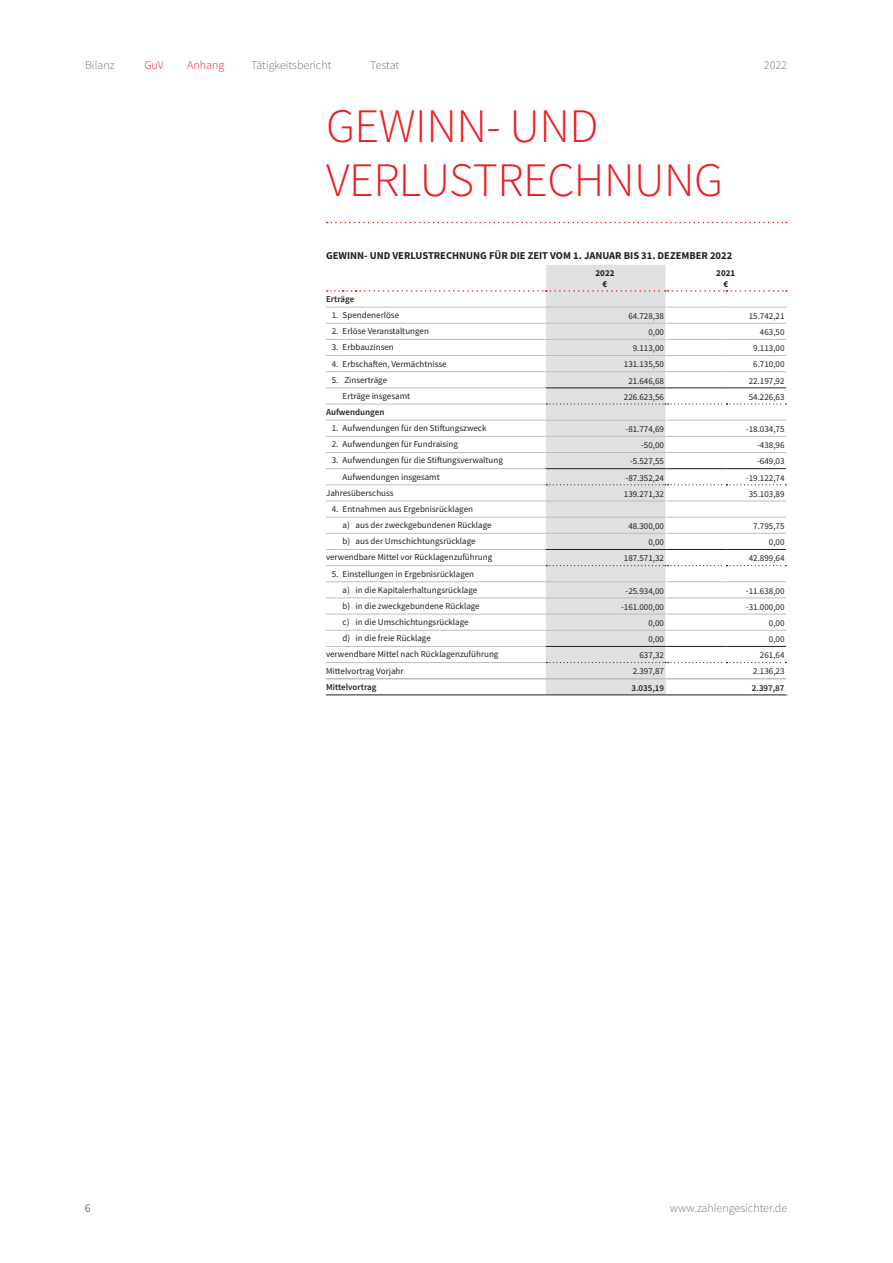
<style>
.page{position:relative;width:893px;height:1263px;background:#fff}
.page>*{position:absolute;margin:0;border:0;box-sizing:border-box;transform-origin:0 0}
.t1{font:300 48px/54px "Source Sans Pro";letter-spacing:-.01em;color:#ee1d23}
.t2{font:300 12px "Source Sans Pro";color:#737477}
.t3{font:300 12px "Source Sans Pro";color:#ee1d23}
.t4{font:12px "Source Sans Pro";color:#737477}
.t5{font:700 10.5px "Source Sans Pro";color:#231f20}
.t6{font:9px/16.2px "Source Sans Pro";color:#231f20}
.t7{font:600 9px "Source Sans Pro";color:#231f20}
.t8{font:700 9px/10.8px "Source Sans Pro";color:#231f20;text-align:center}
</style>
<div class="page">
<svg style="left:327px;top:222px;width:460px;height:1px"></svg>
<svg style="left:326px;top:265px;width:461px;height:431px"></svg>
<hr style="left:726px;top:387px;width:60px;height:1px;background:#231f20">
<hr style="left:726px;top:468px;width:60px;height:1px;background:#231f20">
<hr style="left:726px;top:549px;width:60px;height:1px;background:#231f20">
<hr style="left:726px;top:646px;width:60px;height:1px;background:#231f20">
<h2 class="t2" style="left:85px;top:57px;width:31px">Bilanz</h2>
<h2 class="t3" style="left:144px;top:57px;width:21px">GuV</h2>
<h2 class="t3" style="left:187px;top:57px;width:39px">Anhang</h2>
<h2 class="t2" style="left:251px;top:57px;width:82px">Tätigkeitsbericht</h2>
<h2 class="t2" style="left:370px;top:57px;width:30px">Testat</h2>
<h2 class="t2" style="left:764px;top:57px;width:24px">2022</h2>
<h1 class="t1" style="left:326px;top:99px;width:399px">GEWINN- UND<br>VERLUSTRECHNUNG</h1>
<p class="t5" style="left:326px;top:248px;width:408px">GEWINN- UND VERLUSTRECHNUNG FÜR DIE ZEIT VOM 1. JANUAR BIS 31. DEZEMBER 2022</p>
<p class="t8" style="left:595px;top:267px;width:21px">2022 €</p>
<p class="t8" style="left:716px;top:267px;width:21px">2021 €</p>
<p class="t7" style="left:326px;top:293px;width:30px">Erträge</p>
<p class="t6" style="left:332px;top:307px;width:69px">1. Spendenerlöse</p>
<p class="t6" style="left:628px;top:308px;width:37px">64.728,38</p>
<p class="t6" style="left:749px;top:308px;width:37px">15.742,21</p>
<p class="t6" style="left:332px;top:323px;width:99px">2. Erlöse Veranstaltungen</p>
<p class="t6" style="left:648px;top:324px;width:17px">0,00</p>
<p class="t6" style="left:760px;top:324px;width:26px">463,50</p>
<p class="t6" style="left:332px;top:339px;width:64px">3. Erbbauzinsen</p>
<p class="t6" style="left:633px;top:340px;width:33px">9.113,00</p>
<p class="t6" style="left:753px;top:340px;width:33px">9.113,00</p>
<p class="t6" style="left:332px;top:355px;width:117px">4. Erbschaften, Vermächtnisse</p>
<p class="t6" style="left:624px;top:356px;width:42px">131.135,50</p>
<p class="t6" style="left:753px;top:356px;width:33px">6.710,00</p>
<p class="t6" style="left:332px;top:372px;width:57px">5. Zinserträge</p>
<p class="t6" style="left:628px;top:372px;width:37px">21.646,68</p>
<p class="t6" style="left:749px;top:372px;width:37px">22.197,92</p>
<p class="t6" style="left:343px;top:388px;width:69px">Erträge insgesamt</p>
<p class="t6" style="left:624px;top:389px;width:42px">226.623,56</p>
<p class="t6" style="left:749px;top:389px;width:37px">54.226,63</p>
<p class="t7" style="left:326px;top:406px;width:60px">Aufwendungen</p>
<p class="t6" style="left:332px;top:420px;width:156px">1. Aufwendungen für den Stiftungszweck</p>
<p class="t6" style="left:625px;top:421px;width:40px">-81.774,69</p>
<p class="t6" style="left:746px;top:421px;width:40px">-18.034,75</p>
<p class="t6" style="left:332px;top:436px;width:128px">2. Aufwendungen für Fundraising</p>
<p class="t6" style="left:641px;top:437px;width:24px">-50,00</p>
<p class="t6" style="left:757px;top:437px;width:29px">-438,96</p>
<p class="t6" style="left:332px;top:452px;width:173px">3. Aufwendungen für die Stiftungsverwaltung</p>
<p class="t6" style="left:630px;top:453px;width:36px">-5.527,55</p>
<p class="t6" style="left:757px;top:453px;width:29px">-649,03</p>
<p class="t6" style="left:343px;top:468px;width:99px">Aufwendungen insgesamt</p>
<p class="t6" style="left:625px;top:469px;width:40px">-87.352,24</p>
<p class="t6" style="left:746px;top:469px;width:40px">-19.122,74</p>
<p class="t6" style="left:326px;top:485px;width:69px">Jahresüberschuss</p>
<p class="t6" style="left:624px;top:486px;width:42px">139.271,32</p>
<p class="t6" style="left:749px;top:486px;width:37px">35.103,89</p>
<p class="t6" style="left:343px;top:501px;width:151px;text-indent:-11px">4. Entnahmen aus Ergebnisrücklagen<br>a) aus der zweckgebundenen Rücklage</p>
<p class="t6" style="left:628px;top:518px;width:37px">48.300,00</p>
<p class="t6" style="left:753px;top:518px;width:33px">7.795,75</p>
<p class="t6" style="left:343px;top:533px;width:135px">b) aus der Umschichtungsrücklage</p>
<p class="t6" style="left:648px;top:534px;width:17px">0,00</p>
<p class="t6" style="left:769px;top:534px;width:17px">0,00</p>
<p class="t6" style="left:326px;top:549px;width:168px">verwendbare Mittel vor Rücklagenzuführung</p>
<p class="t6" style="left:624px;top:550px;width:42px">187.571,32</p>
<p class="t6" style="left:749px;top:550px;width:37px">42.899,64</p>
<p class="t6" style="left:343px;top:565px;width:136px;text-indent:-11px">5. Einstellungen in Ergebnisrücklagen a) in die Kapitalerhaltungsrücklage</p>
<p class="t6" style="left:625px;top:582px;width:40px">-25.934,00</p>
<p class="t6" style="left:746px;top:582px;width:40px">-11.638,00</p>
<p class="t6" style="left:343px;top:598px;width:139px">b) in die zweckgebundene Rücklage</p>
<p class="t6" style="left:621px;top:599px;width:45px">-161.000,00</p>
<p class="t6" style="left:746px;top:599px;width:40px">-31.000,00</p>
<p class="t6" style="left:343px;top:614px;width:128px">c) in die Umschichtungsrücklage</p>
<p class="t6" style="left:648px;top:615px;width:17px">0,00</p>
<p class="t6" style="left:769px;top:615px;width:17px">0,00</p>
<p class="t6" style="left:343px;top:630px;width:90px">d) in die freie Rücklage</p>
<p class="t6" style="left:648px;top:631px;width:17px">0,00</p>
<p class="t6" style="left:769px;top:631px;width:17px">0,00</p>
<p class="t6" style="left:326px;top:646px;width:174px">verwendbare Mittel nach Rücklagenzuführung</p>
<p class="t6" style="left:639px;top:647px;width:26px">637,32</p>
<p class="t6" style="left:760px;top:647px;width:26px">261,64</p>
<p class="t6" style="left:326px;top:662px;width:79px">Mittelvortrag Vorjahr</p>
<p class="t6" style="left:633px;top:663px;width:33px">2.397,87</p>
<p class="t6" style="left:753px;top:663px;width:33px">2.136,23</p>
<p class="t7" style="left:326px;top:681px;width:52px">Mittelvortrag</p>
<p class="t7" style="left:631px;top:682px;width:34px">3.035,19</p>
<p class="t7" style="left:752px;top:682px;width:34px">2.397,87</p>
<h2 class="t4" style="left:85px;top:1200px;width:7px">6</h2>
<h2 class="t2" style="left:670px;top:1200px;width:119px">www.zahlengesichter.de</h2>
</div>
